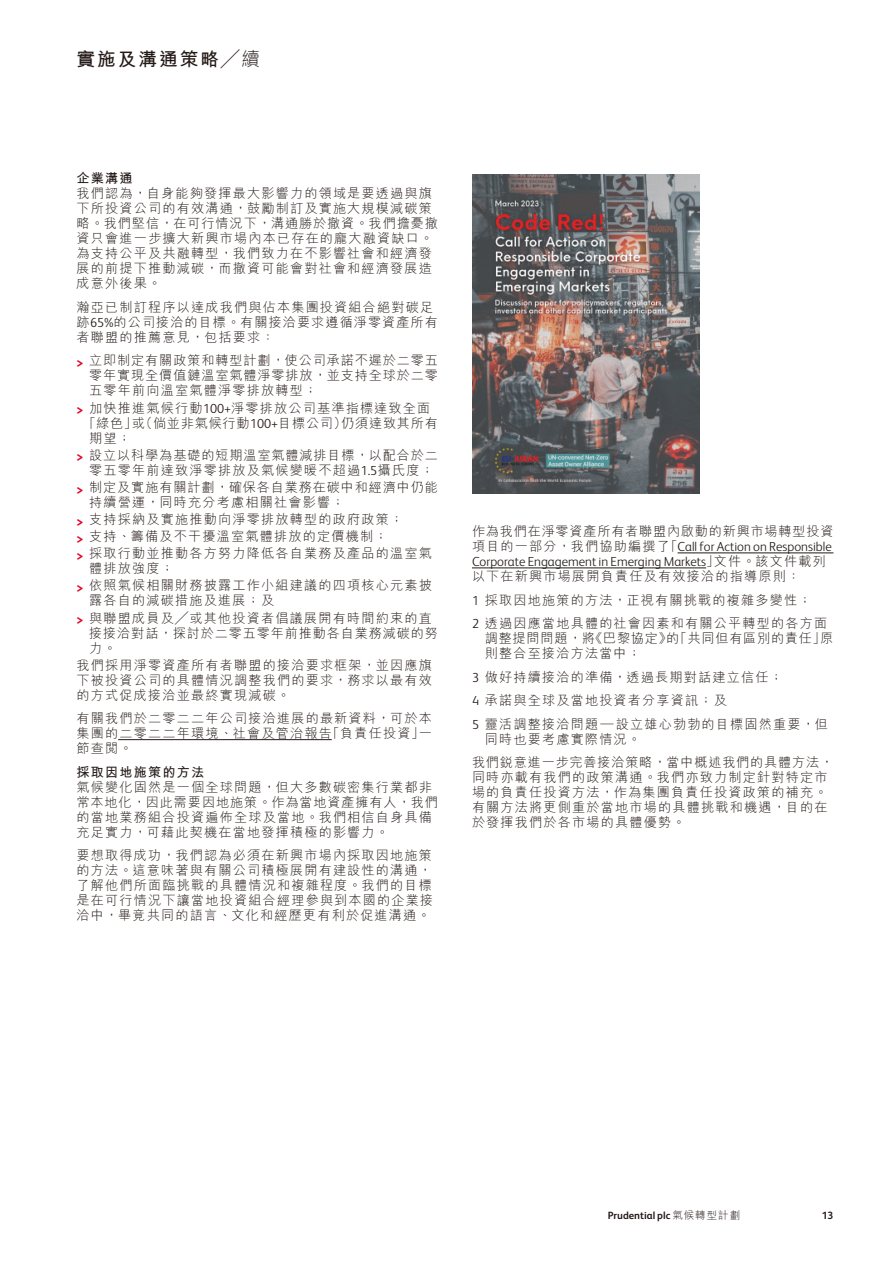
<style>
.page{position:relative;width:893px;height:1263px;background:#fff}
.page>*{position:absolute;margin:0;border:0;box-sizing:border-box;transform-origin:0 0}
.t1{font:700 18.75px "M Hei HK";letter-spacing:.1em;color:#231916}
.t2{font:300 13.2px/15px "M Hei HK";letter-spacing:.09em;color:#231916}
.t3{font:300 13.2px/15px "M Hei HK";letter-spacing:.06em;color:#231916}
.t4{font:300 13.2px/15px "M Hei HK";letter-spacing:.065em;color:#231916}
.t5{font:300 13.2px/15px "FS Albert Pro";color:#231916}
.t6{font:700 13.2px "M Hei HK";letter-spacing:.09em;color:#231916}
.t7{font:700 10.5px "FS Albert Pro";color:#231916}
.s1{font-weight:300}
.s2{font-family:"FS Albert Pro"}
.s3{font-family:"FS Albert Pro";font-weight:700;color:#e60020}
.s4{font-family:"M Hei HK"}
.s5{font-family:"M Hei HK";font-weight:300}
</style>
<div class="page">
<hr style="left:118px;top:739px;width:214px;height:1px;background:#231916">
<hr style="left:678px;top:552px;width:155px;height:1px;background:#231916">
<hr style="left:472px;top:567px;width:234px;height:1px;background:#231916">
<img style="left:472px;top:174px;width:227px;height:319px">
<h1 class="t1" style="left:77px;top:45px;width:185px">實施及溝通策略<span class="s1">╱續</span></h1>
<p class="t6" style="left:77px;top:169px;width:58px">企業溝通</p>
<p class="t2" style="left:77px;top:186px;width:363px">我們認為，自身能夠發揮最大影響力的領域是要透過與旗下所投資公司的有效溝通，鼓勵制訂及實施大規模減碳策略。我們堅信，在可行情況下，溝通勝於撤資。我們擔憂撤資只會進一步擴大新興市場內本已存在的龐大融資缺口。為支持公平及共融轉型，我們致力在不影響社會和經濟發展的前提下推動減碳，而撤資可能會對社會和經濟發展造成意外後果。</p>
<p class="t2" style="left:77px;top:299px;width:363px">瀚亞已制訂程序以達成我們與佔本集團投資組合絕對碳足跡<span class="s2">65%</span>的公司接洽的目標。有關接洽要求遵循淨零資產所有者聯盟的推薦意見，包括要求：</p>
<p class="t2" style="left:89px;top:353px;width:350px;text-align:justify;text-indent:-13px"><span class="s3">&gt;</span> 立即制定有關政策和轉型計劃，使公司承諾不遲於二零五零年實現全價值鏈溫室氣體淨零排放，並支持全球於二零五零年前向溫室氣體淨零排放轉型；</p>
<p class="t2" style="left:77px;top:400px;width:355px"><span class="s3">&gt;</span> 加快推進氣候行動<span class="s2">100+</span>淨零排放公司基準指標達致全面</p>
<p class="t3" style="left:83px;top:415px;width:357px">「綠色」或（倘並非氣候行動<span class="s2">100+</span>目標公司）仍須達致其所有</p>
<p class="t2" style="left:89px;top:430px;width:43px">期望；</p>
<p class="t4" style="left:77px;top:447px;width:363px;text-align:right"><span class="s3">&gt;</span> 設立以科學為基礎的短期溫室氣體減排目標，以配合於二零五零年前達致淨零排放及氣候變暖不超過<span class="s2">1.5</span>攝氏度；</p>
<p class="t4" style="left:89px;top:479px;width:350px;text-indent:-13px"><span class="s3">&gt;</span> 制定及實施有關計劃，確保各自業務在碳中和經濟中仍能持續營運，同時充分考慮相關社會影響；</p>
<p class="t2" style="left:77px;top:510px;width:357px;line-height:17.1px"><span class="s3">&gt;</span> 支持採納及實施推動向淨零排放轉型的政府政策；<br><span class="s3">&gt;</span> 支持、籌備及不干擾溫室氣體排放的定價機制；<br><span class="s3">&gt;</span> 採取行動並推動各方努力降低各自業務及產品的溫室氣</p>
<p class="t2" style="left:77px;top:559px;width:357px;line-height:17.1px;text-indent:13px">體排放強度；<br><span class="s3">&gt;</span> 依照氣候相關財務披露工作小組建議的四項核心元素披</p>
<p class="t2" style="left:77px;top:591px;width:357px;line-height:17.1px;text-indent:13px">露各自的減碳措施及進展；及<br><span class="s3">&gt;</span> 與聯盟成員及╱或其他投資者倡議展開有時間約束的直</p>
<p class="t4" style="left:89px;top:625px;width:350px">接接洽對話，探討於二零五零年前推動各自業務減碳的努力。</p>
<p class="t2" style="left:77px;top:657px;width:357px;text-align:justify">我們採用淨零資產所有者聯盟的接洽要求框架，並因應旗下被投資公司的具體情況調整我們的要求，務求以最有效的方式促成接洽並最終實現減碳。</p>
<p class="t2" style="left:77px;top:710px;width:357px;text-align:justify">有關我們於二零二二年公司接洽進展的最新資料，可於本集團的二零二二年環境、社會及管治報告「負責任投資」一節查閱。</p>
<p class="t6" style="left:77px;top:762px;width:129px">採取因地施策的方法</p>
<p class="t2" style="left:77px;top:779px;width:363px">氣候變化固然是一個全球問題，但大多數碳密集行業都非常本地化，因此需要因地施策。作為當地資產擁有人，我們的當地業務組合投資遍佈全球及當地。我們相信自身具備充足實力，可藉此契機在當地發揮積極的影響力。</p>
<p class="t2" style="left:77px;top:847px;width:358px;text-align:justify">要想取得成功，我們認為必須在新興市場內採取因地施策的方法。這意味著與有關公司積極展開有建設性的溝通，了解他們所面臨挑戰的具體情況和複雜程度。我們的目標是在可行情況下讓當地投資組合經理參與到本國的企業接洽中，畢竟共同的語言、文化和經歷更有利於促進溝通。</p>
<p class="t3" style="left:472px;top:524px;width:363px">作為我們在淨零資產所有者聯盟內啟動的新興市場轉型投資</p>
<p class="t5" style="left:472px;top:539px;width:361px"><span class="s4">項目的一部分，我們協助編撰了「</span>Call for Action on Responsible<br>Corporate Engagement in Emerging Markets<span class="s4">」文件。該文件載列</span></p>
<p class="t2" style="left:472px;top:564px;width:357px;line-height:23.5px">以下在新興市場展開負責任及有效接洽的指導原則：<br><span class="s2">1</span> 採取因地施策的方法，正視有關挑戰的複雜多變性；<br><span class="s2">2</span> 透過因應當地具體的社會因素和有關公平轉型的各方面</p>
<p class="t3" style="left:485px;top:631px;width:350px">調整提問問題，將《巴黎協定》的「共同但有區別的責任」原則整合至接洽方法當中；</p>
<p class="t2" style="left:472px;top:665px;width:357px;line-height:23.5px"><span class="s2">3</span> 做好持續接洽的準備，透過長期對話建立信任；<br><span class="s2">4</span> 承諾與全球及當地投資者分享資訊；及<br><span class="s2">5</span> 靈活調整接洽問題—設立雄心勃勃的目標固然重要，但</p>
<p class="t3" style="left:472px;top:727px;width:363px;line-height:23.5px;text-indent:13px">同時也要考慮實際情況。<br>我們銳意進一步完善接洽策略，當中概述我們的具體方法，</p>
<p class="t2" style="left:472px;top:770px;width:357px;text-align:justify">同時亦載有我們的政策溝通。我們亦致力制定針對特定市場的負責任投資方法，作為集團負責任投資政策的補充。有關方法將更側重於當地市場的具體挑戰和機遇，目的在於發揮我們於各市場的具體優勢。</p>
<p class="t7" style="left:608px;top:1208px;width:134px">Prudential plc <span class="s5">氣候轉型計劃</span></p>
<p class="t7" style="left:822px;top:1208px;width:13px">13</p>
</div>
